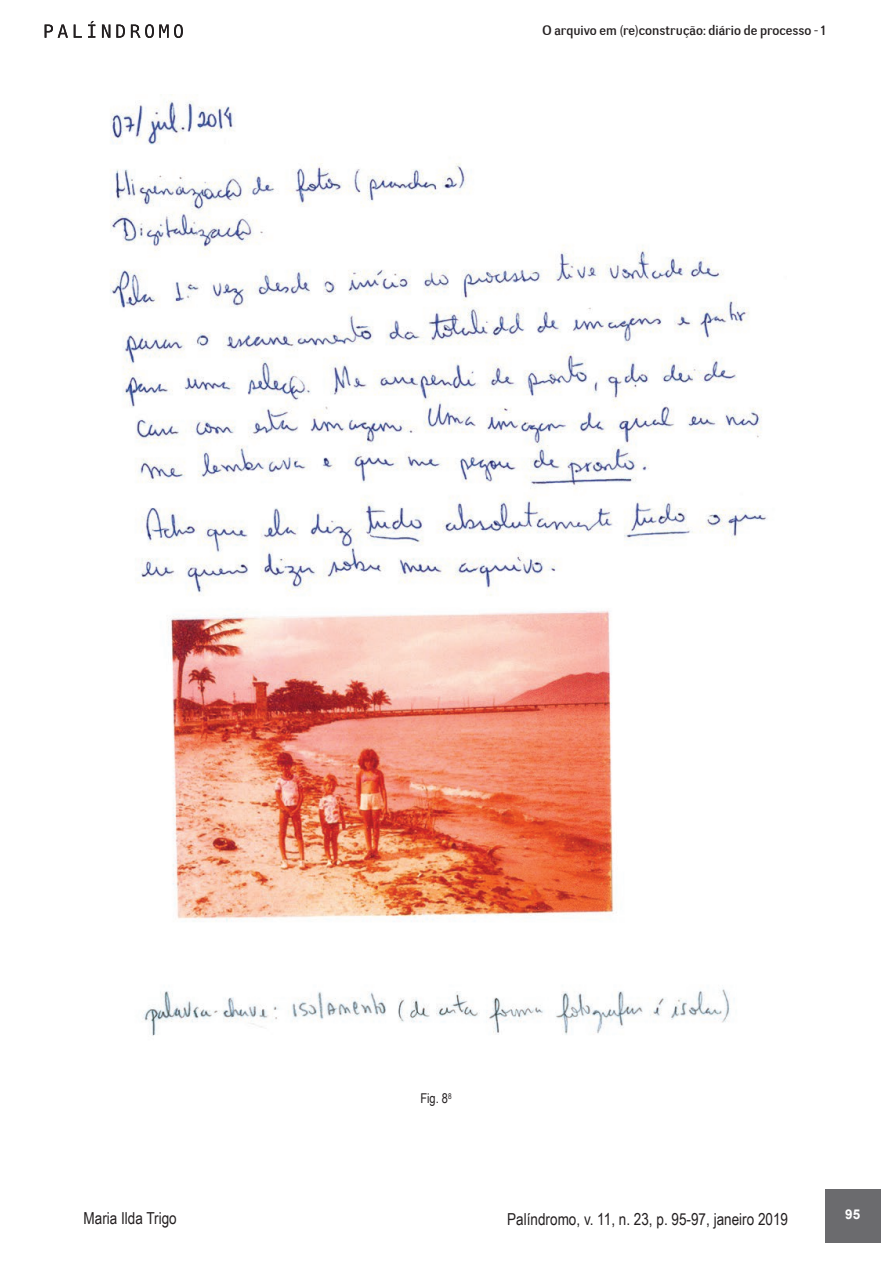
<style>
.page{position:relative;width:893px;height:1263px;background:#fff}
.page>*{position:absolute;margin:0;border:0;box-sizing:border-box;transform-origin:0 0}
.t1{font:16.5px "Arial Narrow";color:#231f20}
.t2{font:13.5px "Negotiate Free";color:#231f20}
.t3{font:13.5px "Arial Narrow";color:#231f20}
.t4{font:700 13.5px "Arial";color:#fff}
</style>
<div class="page">
<div style="left:825px;top:1189px;width:55px;height:53px;background:#6b6b6e"></div>
<svg style="left:45px;top:25px;width:23px;height:13px"></svg>
<svg style="left:74px;top:25px;width:8px;height:13px"></svg>
<svg style="left:88px;top:21px;width:7px;height:17px"></svg>
<svg style="left:102px;top:25px;width:8px;height:13px"></svg>
<svg style="left:116px;top:25px;width:9px;height:13px"></svg>
<svg style="left:131px;top:24px;width:52px;height:14px"></svg>
<img style="left:110px;top:100px;width:657px;height:936px">
<p class="t2" style="left:542px;top:22px;width:285px">O arquivo em (re)construção: diário de processo - 1</p>
<p class="t1" style="left:84px;top:1206px;width:95px">Maria Ilda Trigo</p>
<p class="t3" style="left:420px;top:1088px;width:33px">Fig. 8<sup>8</sup></p>
<p class="t1" style="left:507px;top:1206px;width:282px">Palíndromo, v. 11, n. 23, p. 95-97, janeiro 2019</p>
<p class="t4" style="left:845px;top:1205px;width:17px">95</p>
</div>
